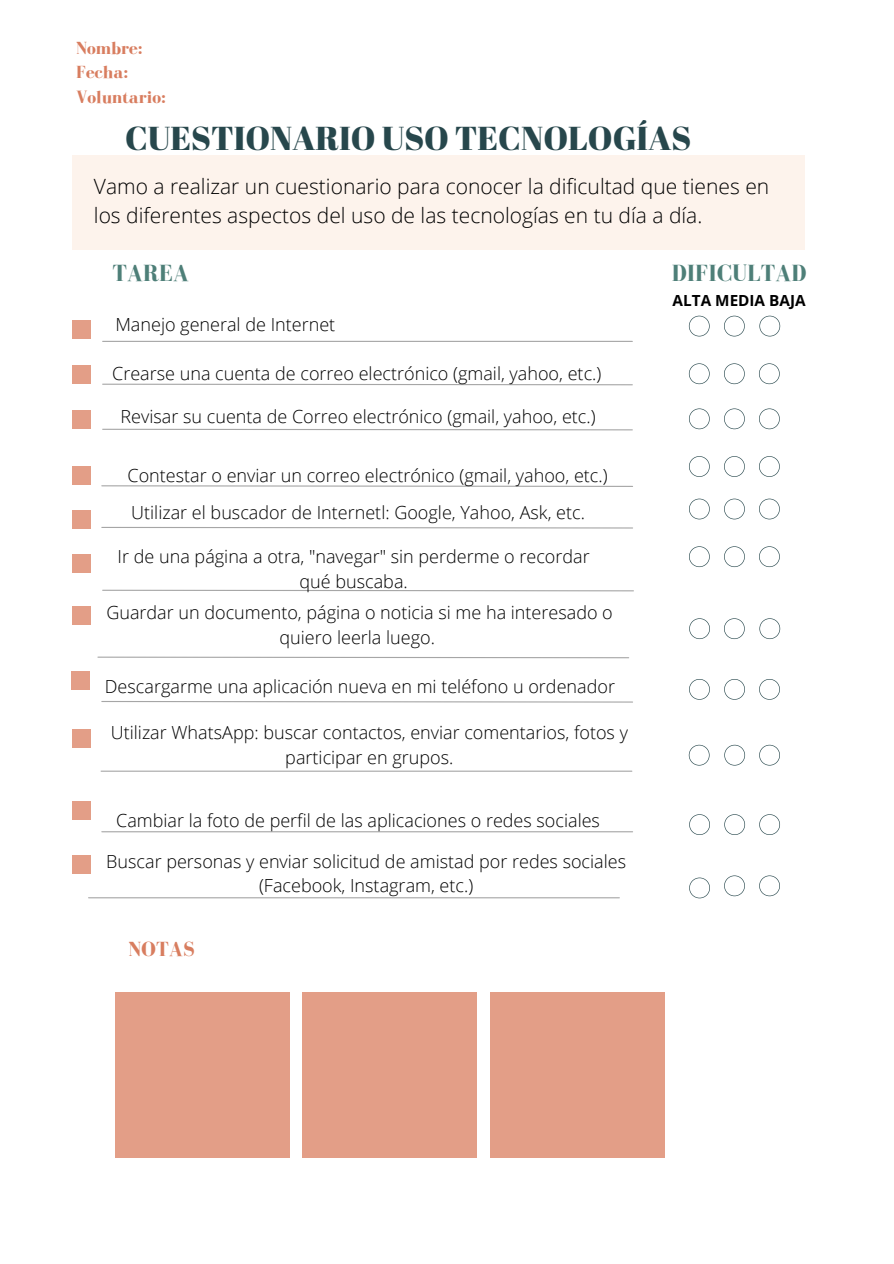
<style>
.page{position:relative;width:894px;height:1264px;background:#fff}
.page>*{position:absolute;margin:0;border:0;box-sizing:border-box;transform-origin:0 0}
.t1{font:33.15px "Abril Fatface";color:#27474c}
.t2{font:700 24px "Bodoni FLF";color:#4e7f78}
.t3{font:300 21px/29.2px "Open Sans";color:#000}
.t4{font:700 21px "Bodoni FLF";color:#d87d5f}
.t5{font:300 18px/24.8px "Open Sans";color:#000;text-align:center}
.t6{font:700 18px "Bodoni FLF";color:#d87d5f}
.t7{font:700 15.3px "Open Sans";color:#000}
</style>
<div class="page">
<div style="left:73px;top:320px;width:18px;height:18px;background:#e39e87"></div>
<div style="left:73px;top:365px;width:18px;height:18px;background:#e39e87"></div>
<div style="left:73px;top:410px;width:18px;height:18px;background:#e39e87"></div>
<div style="left:73px;top:466px;width:18px;height:18px;background:#e39e87"></div>
<div style="left:73px;top:510px;width:18px;height:18px;background:#e39e87"></div>
<div style="left:73px;top:554px;width:18px;height:18px;background:#e39e87"></div>
<div style="left:73px;top:606px;width:18px;height:18px;background:#e39e87"></div>
<div style="left:73px;top:855px;width:18px;height:18px;background:#e39e87"></div>
<div style="left:72px;top:671px;width:18px;height:18px;background:#e39e87"></div>
<div style="left:73px;top:729px;width:18px;height:18px;background:#e39e87"></div>
<div style="left:73px;top:801px;width:18px;height:18px;background:#e39e87"></div>
<hr style="left:103px;top:341px;width:529px;height:1px;background:#a6a6a6">
<svg style="left:102px;top:383px;width:531px;height:3px"></svg>
<svg style="left:102px;top:428px;width:531px;height:3px"></svg>
<svg style="left:101px;top:485px;width:532px;height:2px"></svg>
<svg style="left:101px;top:526px;width:532px;height:3px"></svg>
<svg style="left:102px;top:589px;width:532px;height:3px"></svg>
<svg style="left:97px;top:656px;width:532px;height:3px"></svg>
<hr style="left:89px;top:897px;width:530px;height:1px;background:#a6a6a6">
<svg style="left:101px;top:701px;width:532px;height:2px"></svg>
<hr style="left:101px;top:770px;width:530px;height:1px;background:#a6a6a6">
<hr style="left:102px;top:831px;width:530px;height:1px;background:#a6a6a6">
<svg style="left:688px;top:316px;width:21px;height:20px"></svg>
<svg style="left:724px;top:316px;width:20px;height:20px"></svg>
<svg style="left:759px;top:316px;width:21px;height:20px"></svg>
<svg style="left:688px;top:363px;width:21px;height:21px"></svg>
<svg style="left:724px;top:363px;width:20px;height:21px"></svg>
<svg style="left:759px;top:363px;width:20px;height:21px"></svg>
<svg style="left:689px;top:408px;width:20px;height:21px"></svg>
<svg style="left:724px;top:408px;width:20px;height:21px"></svg>
<svg style="left:759px;top:408px;width:20px;height:21px"></svg>
<svg style="left:689px;top:456px;width:20px;height:21px"></svg>
<svg style="left:724px;top:456px;width:20px;height:21px"></svg>
<svg style="left:759px;top:456px;width:20px;height:21px"></svg>
<svg style="left:689px;top:498px;width:20px;height:21px"></svg>
<svg style="left:724px;top:498px;width:20px;height:21px"></svg>
<svg style="left:759px;top:498px;width:20px;height:21px"></svg>
<svg style="left:689px;top:546px;width:20px;height:21px"></svg>
<svg style="left:724px;top:546px;width:20px;height:21px"></svg>
<svg style="left:759px;top:546px;width:20px;height:21px"></svg>
<svg style="left:689px;top:618px;width:20px;height:21px"></svg>
<svg style="left:724px;top:618px;width:20px;height:21px"></svg>
<svg style="left:759px;top:618px;width:21px;height:21px"></svg>
<svg style="left:689px;top:679px;width:20px;height:20px"></svg>
<svg style="left:724px;top:679px;width:20px;height:20px"></svg>
<svg style="left:759px;top:679px;width:20px;height:20px"></svg>
<svg style="left:688px;top:744px;width:21px;height:21px"></svg>
<svg style="left:724px;top:744px;width:20px;height:21px"></svg>
<svg style="left:759px;top:744px;width:20px;height:21px"></svg>
<svg style="left:689px;top:877px;width:20px;height:21px"></svg>
<svg style="left:724px;top:875px;width:20px;height:21px"></svg>
<svg style="left:759px;top:875px;width:20px;height:21px"></svg>
<svg style="left:689px;top:814px;width:20px;height:21px"></svg>
<svg style="left:724px;top:814px;width:20px;height:21px"></svg>
<svg style="left:759px;top:814px;width:20px;height:21px"></svg>
<div style="left:115px;top:991px;width:175px;height:166px;background:#e39e87"></div>
<div style="left:302px;top:991px;width:174px;height:166px;background:#e39e87"></div>
<div style="left:490px;top:991px;width:174px;height:166px;background:#e39e87"></div>
<div style="left:73px;top:155px;width:731px;height:95px;background:#fdf3ec"></div>
<p class="t6" style="left:76px;top:38px;width:68px">Nombre:</p>
<p class="t6" style="left:76px;top:63px;width:54px">Fecha:</p>
<p class="t6" style="left:76px;top:87px;width:91px">Voluntario:</p>
<p class="t1" style="left:125px;top:115px;width:567px">CUESTIONARIO USO TECNOLOGÍAS</p>
<p class="t3" style="left:94px;top:171px;width:676px">Vamo a realizar un cuestionario para conocer la dificultad que tienes en los diferentes aspectos del uso de las tecnologías en tu día a día.</p>
<p class="t2" style="left:112px;top:259px;width:78px">TAREA</p>
<p class="t2" style="left:671px;top:259px;width:136px">DIFICULTAD</p>
<p class="t5" style="left:115px;top:311px;width:221px">Manejo general de Internet</p>
<p class="t5" style="left:112px;top:360px;width:490px">Crearse una cuenta de correo electrónico (gmail, yahoo, etc.)</p>
<p class="t5" style="left:121px;top:403px;width:476px">Revisar su cuenta de Correo electrónico (gmail, yahoo, etc.)</p>
<p class="t5" style="left:127px;top:463px;width:481px">Contestar o enviar un correo electrónico (gmail, yahoo, etc.)</p>
<p class="t5" style="left:131px;top:499px;width:455px">Utilizar el buscador de Internetl: Google, Yahoo, Ask, etc.</p>
<p class="t5" style="left:118px;top:543px;width:473px">Ir de una página a otra, "navegar" sin perderme o recordar qué buscaba.</p>
<p class="t5" style="left:106px;top:600px;width:508px">Guardar un documento, página o noticia si me ha interesado o quiero leerla luego.</p>
<p class="t5" style="left:105px;top:673px;width:511px">Descargarme una aplicación nueva en mi teléfono u ordenador</p>
<p class="t5" style="left:111px;top:719px;width:518px">Utilizar WhatsApp: buscar contactos, enviar comentarios, fotos y participar en grupos.</p>
<p class="t5" style="left:116px;top:808px;width:485px">Cambiar la foto de perfil de las aplicaciones o redes sociales</p>
<p class="t5" style="left:106px;top:848px;width:521px">Buscar personas y enviar solicitud de amistad por redes sociales (Facebook, Instagram, etc.)</p>
<p class="t4" style="left:128px;top:937px;width:68px">NOTAS</p>
<p class="t7" style="left:672px;top:290px;width:134px">ALTA MEDIA BAJA</p>
</div>
